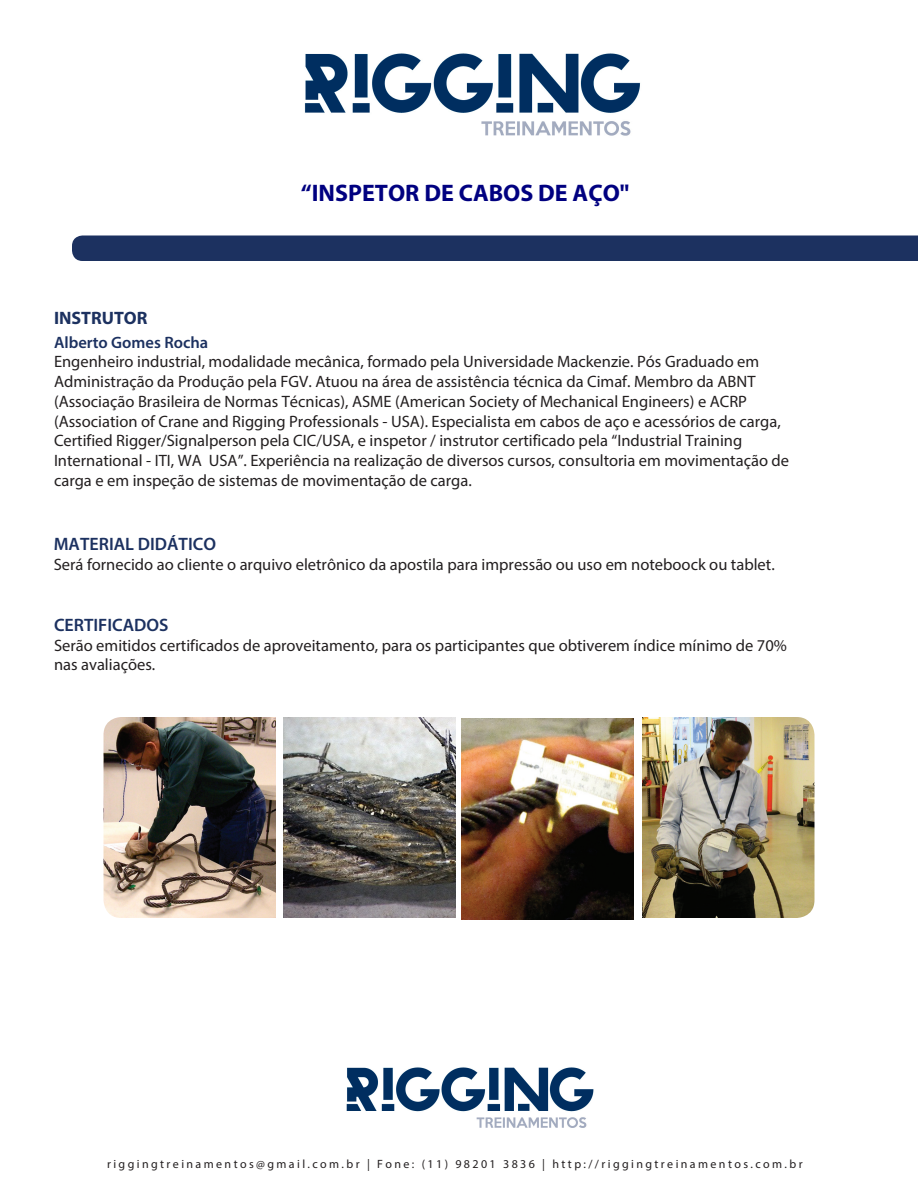
<style>
.page{position:relative;width:918px;height:1188px;background:#fff}
.page>*{position:absolute;margin:0;border:0;box-sizing:border-box;transform-origin:0 0}
.t1{font:700 24px "Myriad Pro";color:#000080}
.t2{font:600 18px "Myriad Pro";color:#1c3160}
.t3{font:700 18px "Myriad Pro";color:#1c3160}
.t4{font:16.5px/19.8px "Myriad Pro";color:#231f20}
.t5{font:600 16.5px "Myriad Pro";color:#1c3160}
.t6{font:12px "Myriad Pro";letter-spacing:.2em;color:#231f20}
</style>
<div class="page">
<img style="left:104px;top:717px;width:172px;height:201px">
<img style="left:283px;top:717px;width:172px;height:201px">
<img style="left:461px;top:718px;width:173px;height:201px">
<img style="left:642px;top:717px;width:172px;height:201px">
<img style="left:304px;top:53px;width:336px;height:83px">
<img style="left:346px;top:1067px;width:248px;height:61px">
<div style="left:72px;top:236px;width:846px;height:25px;background:#1c3160"></div>
<h1 class="t1" style="left:301px;top:177px;width:330px">“INSPETOR DE CABOS DE AÇO"</h1>
<p class="t3" style="left:54px;top:306px;width:95px">INSTRUTOR</p>
<p class="t5" style="left:54px;top:332px;width:156px">Alberto Gomes Rocha</p>
<p class="t4" style="left:54px;top:352px;width:737px">Engenheiro industrial, modalidade mecânica, formado pela Universidade Mackenzie. Pós Graduado em Administração da Produção pela FGV. Atuou na área de assistência técnica da Cimaf. Membro da ABNT (Associação Brasileira de Normas Técnicas), ASME (American Society of Mechanical Engineers) e ACRP (Association of Crane and Rigging Professionals - USA). Especialista em cabos de aço e acessórios de carga, Certified Rigger/Signalperson pela CIC/USA, e inspetor / instrutor certificado pela “Industrial Training International - ITI, WA USA”. Experiência na realização de diversos cursos, consultoria em movimentação de carga e em inspeção de sistemas de movimentação de carga.</p>
<p class="t2" style="left:54px;top:533px;width:164px">MATERIAL DIDÁTICO</p>
<p class="t4" style="left:54px;top:554px;width:723px">Será fornecido ao cliente o arquivo eletrônico da apostila para impressão ou uso em noteboock ou tablet.</p>
<p class="t2" style="left:54px;top:613px;width:116px">CERTIFICADOS</p>
<p class="t4" style="left:54px;top:635px;width:734px">Serão emitidos certificados de aproveitamento, para os participantes que obtiverem índice mínimo de 70% nas avaliações.</p>
<p class="t6" style="left:107px;top:1156px;width:697px">riggingtreinamentos@gmail.com.br | Fone: (11) 98201 3836 | http://riggingtreinamentos.com.br</p>
</div>
